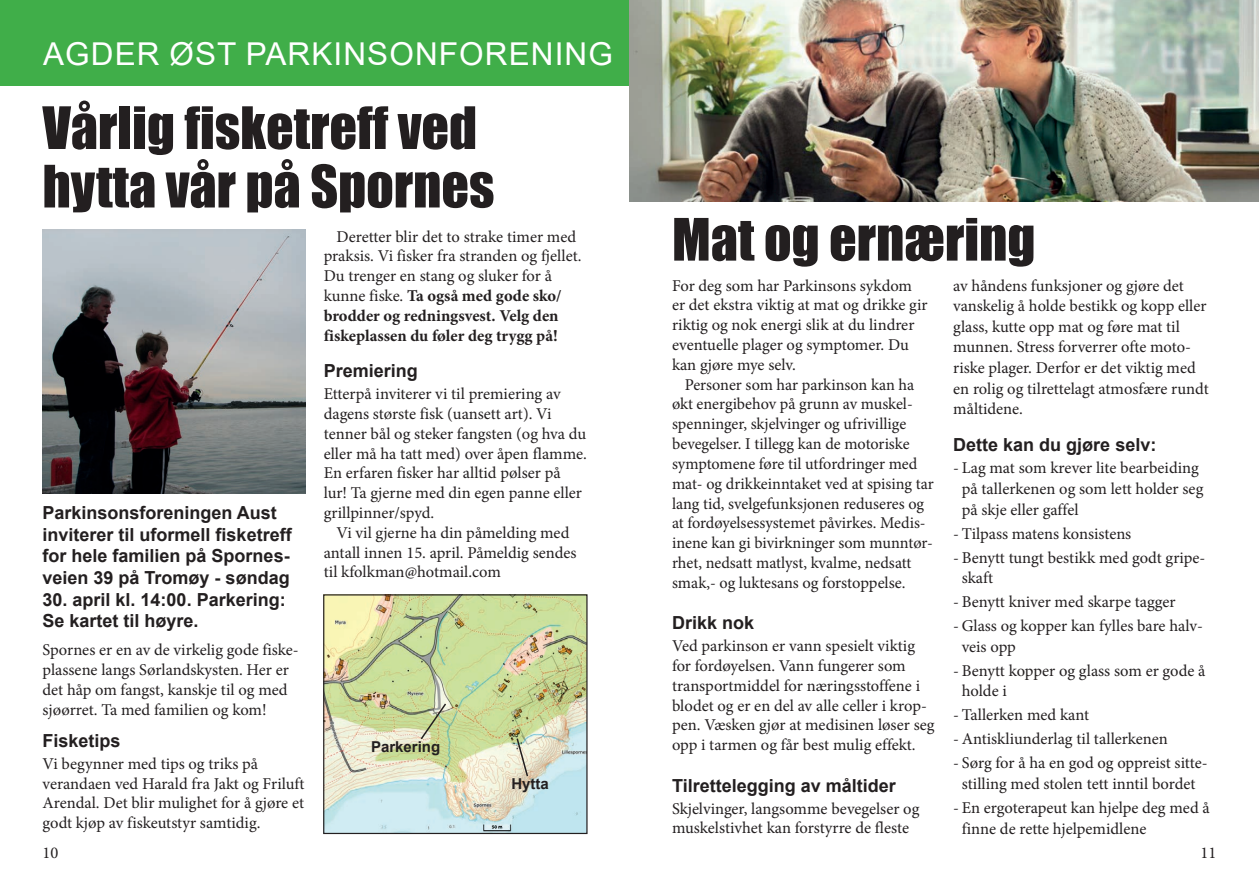
<style>
.page{position:relative;width:1259px;height:893px;background:#fff}
.page>*{position:absolute;margin:0;border:0;box-sizing:border-box;transform-origin:0 0}
.t1{font:54px/58.5px "Impact";color:#231f20}
.t2{font:31.5px "Arial";letter-spacing:.035em;color:#fff}
.t3{font:700 18px/21.6px "Arial";color:#231f20}
.t4{font:16.5px/19.8px "Minion Pro";color:#231f20}
.t5{font:700 15px "Arial";color:#231f20}
.s1{font-weight:700}
</style>
<div class="page">
<div style="left:0;top:0;width:629px;height:85px;background:#40ae49"></div>
<img style="left:325px;top:596px;width:260px;height:236px">
<div style="left:323px;top:594px;width:264px;height:240px;border:1px solid #231f20"></div>
<img style="left:43px;top:230px;width:263px;height:263px">
<svg style="left:419px;top:702px;width:28px;height:39px"></svg>
<svg style="left:515px;top:737px;width:14px;height:41px"></svg>
<img style="left:629px;top:0;width:630px;height:202px">
<h2 class="t2" style="left:43px;top:33px;width:571px">AGDER ØST PARKINSONFORENING</h2>
<h1 class="t1" style="left:43px;top:97px;width:453px">Vårlig fisketreff ved hytta vår på Spornes</h1>
<p class="t3" style="left:43px;top:502px;width:251px">Parkinsonsforeningen Aust inviterer til uformell fisketreff for hele familien på Spornes&shy;veien 39 på Tromøy - søndag</p>
<p class="t3" style="left:43px;top:589px;width:245px">30. april kl. 14:00. Parkering:<br>Se kartet til høyre.</p>
<p class="t4" style="left:43px;top:640px;width:258px">Spornes er en av de virkelig gode fiske&shy;plassene langs Sørlandskysten. Her er det håp om fangst, kanskje til og med sjøørret. Ta med familien og kom!</p>
<p class="t3" style="left:43px;top:730px;width:80px">Fisketips</p>
<p class="t4" style="left:43px;top:754px;width:263px">Vi begynner med tips og triks på verandaen ved Harald fra Jakt og Friluft Arendal. Det blir mulighet for å gjøre et godt kjøp av fiskeutstyr samtidig.</p>
<p class="t4" style="left:324px;top:227px;width:259px;text-indent:13px">Deretter blir det to strake timer med praksis. Vi fisker fra stranden og fjellet.<br>Du trenger en stang og sluker for å kunne fiske. <span class="s1">Ta også med gode sko/ brodder og redningsvest. Velg den fiskeplassen du føler deg trygg på!</span></p>
<p class="t3" style="left:324px;top:360px;width:96px">Premiering</p>
<p class="t4" style="left:324px;top:384px;width:265px">Etterpå inviterer vi til premiering av dagens største fisk (uansett art). Vi tenner bål og steker fangsten (og hva du eller må ha tatt med) over åpen flamme.<br>En erfaren fisker har alltid pølser på lur! Ta gjerne med din egen panne eller grillpinner/spyd.</p>
<p class="t4" style="left:324px;top:523px;width:254px;text-indent:13px">Vi vil gjerne ha din påmelding med antall innen 15. april. Påmeldig sendes til kfolkman@hotmail.com</p>
<p class="t5" style="left:371px;top:736px;width:71px">Parkering</p>
<p class="t5" style="left:511px;top:773px;width:39px">Hytta</p>
<h1 class="t1" style="left:672px;top:209px;width:365px">Mat og ernæring</h1>
<p class="t4" style="left:672px;top:275px;width:257px">For deg som har Parkinsons sykdom er det ekstra viktig at mat og drikke gir riktig og nok energi slik at du lindrer eventuelle plager og symptomer. Du kan gjøre mye selv.</p>
<p class="t4" style="left:672px;top:374px;width:263px;text-indent:13px">Personer som har parkinson kan ha økt energibehov på grunn av muskel&shy;spenninger, skjelvinger og ufrivillige bevegelser. I tillegg kan de motoriske symptomene føre til utfordringer med mat- og drikkeinntaket ved at spising tar lang tid, svelgefunksjonen reduseres og at fordøyelsessystemet påvirkes. Medis&shy;inene kan gi bivirkninger som munntør&shy;rhet, nedsatt matlyst, kvalme, nedsatt smak,- og luktesans og forstoppelse.</p>
<p class="t3" style="left:672px;top:612px;width:84px">Drikk nok</p>
<p class="t4" style="left:672px;top:636px;width:264px">Ved parkinson er vann spesielt viktig for fordøyelsen. Vann fungerer som transportmiddel for næringsstoffene i blodet og er en del av alle celler i krop&shy;pen. Væsken gjør at medisinen løser seg opp i tarmen og får best mulig effekt.</p>
<p class="t3" style="left:672px;top:775px;width:225px">Tilrettelegging av måltider</p>
<p class="t4" style="left:672px;top:798px;width:249px">Skjelvinger, langsomme bevegelser og muskelstivhet kan forstyrre de fleste</p>
<p class="t4" style="left:953px;top:275px;width:257px;line-height:20.5px">av håndens funksjoner og gjøre det vanskelig å holde bestikk og kopp eller glass, kutte opp mat og føre mat til munnen. Stress forverrer ofte moto&shy;riske plager. Derfor er det viktig med en rolig og tilrettelagt atmosfære rundt måltidene.</p>
<p class="t3" style="left:953px;top:434px;width:205px">Dette kan du gjøre selv:</p>
<p class="t4" style="left:961px;top:458px;width:243px;line-height:20.5px;text-indent:-8px">- Lag mat som krever lite bearbeiding på tallerkenen og som lett holder seg på skje eller gaffel</p>
<p class="t4" style="left:953px;top:523px;width:180px">- Tilpass matens konsistens</p>
<p class="t4" style="left:961px;top:547px;width:245px;line-height:20.5px;text-indent:-8px">- Benytt tungt bestikk med godt gripe&shy;skaft</p>
<p class="t4" style="left:953px;top:592px;width:224px">- Benytt kniver med skarpe tagger</p>
<p class="t4" style="left:961px;top:616px;width:243px;line-height:20.5px;text-indent:-8px">- Glass og kopper kan fylles bare halv&shy;veis opp</p>
<p class="t4" style="left:961px;top:660px;width:245px;line-height:20.5px;text-indent:-8px">- Benytt kopper og glass som er gode å holde i</p>
<p class="t4" style="left:953px;top:705px;width:137px">- Tallerken med kant</p>
<p class="t4" style="left:953px;top:729px;width:216px">- Antiskliunderlag til tallerkenen</p>
<p class="t4" style="left:953px;top:753px;width:256px;line-height:20.5px;text-align:center">- Sørg for å ha en god og oppreist sitte&shy;stilling med stolen tett inntil bordet</p>
<p class="t4" style="left:961px;top:797px;width:249px;line-height:20.5px;text-indent:-8px">- En ergoterapeut kan hjelpe deg med å finne de rette hjelpemidlene</p>
<p class="t4" style="left:43px;top:843px;width:17px">10</p>
<p class="t4" style="left:1200px;top:843px;width:17px">11</p>
</div>
